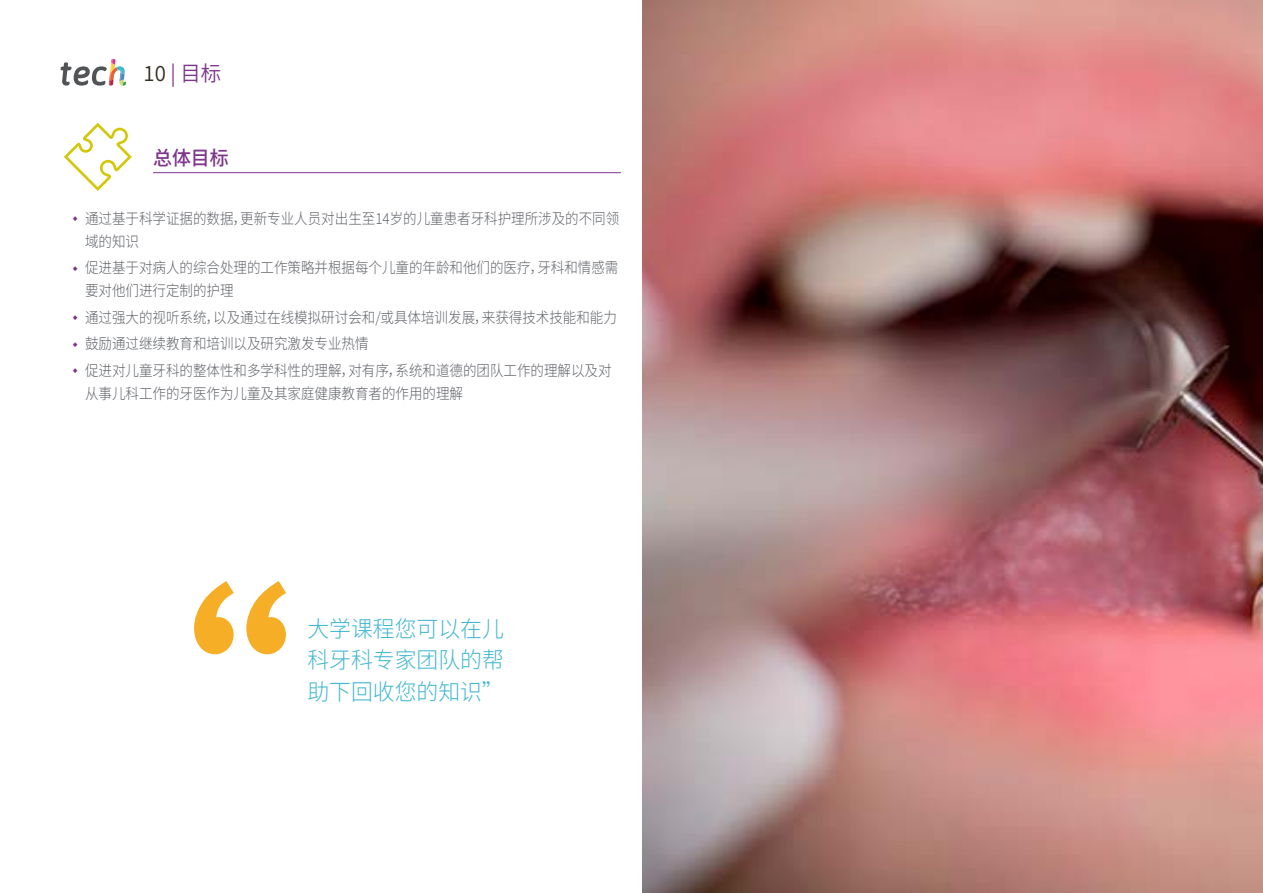
<style>
.page{position:relative;width:1263px;height:893px;background:#fff}
.page>*{position:absolute;margin:0;border:0;box-sizing:border-box;transform-origin:0 0}
.t1{font:300 22.5px/31.5px "Source Han Sans CN";color:#43b7cf;text-align:justify}
.t2{font:21px "Source Han Sans CN";color:#7e358c}
.t3{font:500 19.5px "Source Han Sans CN";color:#7e358c}
.t4{font:300 15px/22.5px "Source Han Sans CN";color:#61646a;scale:.9 1}
.s1{color:#312e20}
</style>
<div class="page">
<hr style="left:153px;top:172px;width:468px;height:1px;background:#7e358c">
<svg style="left:64px;top:123px;width:68px;height:68px"></svg>
<img style="left:642px;top:0;width:621px;height:893px">
<svg style="left:194px;top:581px;width:92px;height:73px"></svg>
<svg style="left:61px;top:59px;width:65px;height:27px"></svg>
<h2 class="t2" style="left:144px;top:61px;width:79px"><span class="s1">10</span> | 目标</h2>
<h3 class="t3" style="left:153px;top:147px;width:77px">总体目标</h3>
<p class="t4" style="left:85px;top:208px;width:595px">通过基于科学证据的数据，更新专业人员对出生至14岁的儿童患者牙科护理所涉及的不同领域的知识</p>
<p class="t4" style="left:85px;top:257px;width:594px">促进基于对病人的综合处理的工作策略并根据每个儿童的年龄和他们的医疗，牙科和情感需要对他们进行定制的护理</p>
<p class="t4" style="left:85px;top:304px;width:592px;line-height:26.7px">通过强大的视听系统，以及通过在线模拟研讨会和/或具体培训发展，来获得技术技能和能力鼓励通过继续教育和培训以及研究激发专业热情<br>促进对儿童牙科的整体性和多学科性的理解，对有序，系统和道德的团队工作的理解以及对</p>
<p class="t4" style="left:85px;top:382px;width:421px">从事儿科工作的牙医作为儿童及其家庭健康教育者的作用的理解</p>
<h1 class="t1" style="left:307px;top:613px;width:198px">大学课程您可以在儿科牙科专家团队的帮助下回收您的知识”</h1>
</div>
